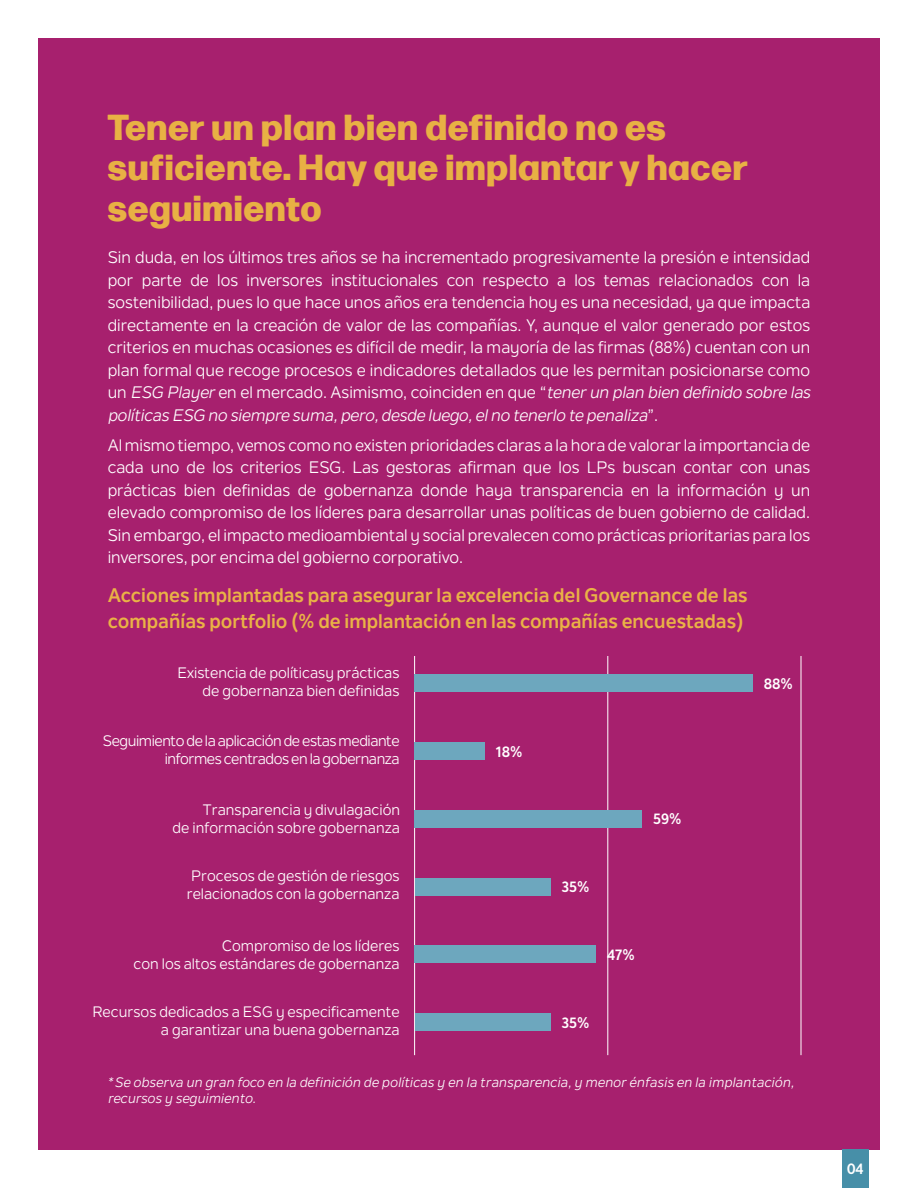
<style>
.page{position:relative;width:918px;height:1188px;background:#fff}
.page>*{position:absolute;margin:0;border:0;box-sizing:border-box;transform-origin:0 0}
.t1{font:800 36px/40.5px "Forma DJR Micro";color:#e8b144}
.t2{font:700 19.5px/25.5px "Nolan Next";color:#eab346}
.t3{font:16.5px/22.5px "Nolan Next";color:#fff;text-align:justify}
.t4{font:15px/18px "Nolan Next";color:#fff;text-align:right}
.t5{font:15px/18px "Nolan Next";letter-spacing:-.03em;color:#fff;text-align:right}
.t6{font:700 15px "Nolan Next";color:#fff}
.t7{font:italic 13.5px/16.2px "Nolan Next";letter-spacing:.02em;color:#fff}
.s1{font-style:italic}
</style>
<div class="page">
<div style="left:38px;top:38px;width:842px;height:1112px;background:#a7206e"></div>
<hr style="left:414px;top:656px;width:1px;height:399px;background:#fff">
<hr style="left:608px;top:656px;width:1px;height:399px;background:#fff">
<hr style="left:801px;top:656px;width:1px;height:399px;background:#fff">
<div style="left:415px;top:675px;width:338px;height:17px;background:#6da7be"></div>
<div style="left:415px;top:742px;width:70px;height:18px;background:#6da7be"></div>
<div style="left:415px;top:810px;width:227px;height:18px;background:#6da7be"></div>
<div style="left:415px;top:878px;width:135px;height:17px;background:#6da7be"></div>
<div style="left:415px;top:946px;width:181px;height:17px;background:#6da7be"></div>
<div style="left:415px;top:1013px;width:136px;height:18px;background:#6da7be"></div>
<div style="left:842px;top:1150px;width:27px;height:38px;background:#478fa8"></div>
<h1 class="t1" style="left:107px;top:104px;width:642px">Tener un plan bien definido no es suficiente. Hay que implantar y hacer seguimiento</h1>
<p class="t3" style="left:108px;top:246px;width:704px">Sin duda, en los últimos tres años se ha incrementado progresivamente la presión e intensidad por parte de los inversores institucionales con respecto a los temas relacionados con la sostenibilidad, pues lo que hace unos años era tendencia hoy es una necesidad, ya que impacta directamente en la creación de valor de las compañías. Y, aunque el valor generado por estos criterios en muchas ocasiones es difícil de medir, la mayoría de las firmas (88%) cuentan con un plan formal que recoge procesos e indicadores detallados que les permitan posicionarse como un <span class="s1">ESG Player</span> en el mercado. Asimismo, coinciden en que “<span class="s1">tener un plan bien definido sobre las políticas ESG no siempre suma, pero, desde luego, el no tenerlo te penaliza</span>”.</p>
<p class="t3" style="left:108px;top:434px;width:704px">Al mismo tiempo, vemos como no existen prioridades claras a la hora de valorar la importancia de cada uno de los criterios ESG. Las gestoras afirman que los LPs buscan contar con unas prácticas bien definidas de gobernanza donde haya transparencia en la información y un elevado compromiso de los líderes para desarrollar unas políticas de buen gobierno de calidad.<br>Sin embargo, el impacto medioambiental y social prevalecen como prácticas prioritarias para los inversores, por encima del gobierno corporativo.</p>
<p class="t2" style="left:108px;top:582px;width:642px">Acciones implantadas para asegurar la excelencia del Governance de las compañías portfolio (% de implantación en las compañías encuestadas)</p>
<p class="t4" style="left:178px;top:664px;width:224px">Existencia de políticasy prácticas de gobernanza bien definidas</p>
<p class="t5" style="left:103px;top:731px;width:298px">Seguimiento de la aplicación de estas mediante informes centrados en la gobernanza</p>
<p class="t4" style="left:173px;top:801px;width:229px">Transparencia y divulagación<br>de información sobre gobernanza</p>
<p class="t4" style="left:187px;top:867px;width:214px;text-align:left">Procesos de gestión de riesgos relacionados con la gobernanza</p>
<p class="t4" style="left:134px;top:936px;width:268px">Compromiso de los líderes<br>con los altos estándares de gobernanza</p>
<p class="t4" style="left:93px;top:1002px;width:309px">Recursos dedicados a ESG y especificamente a garantizar una buena gobernanza</p>
<p class="t6" style="left:496px;top:742px;width:28px">18%</p>
<p class="t6" style="left:561px;top:878px;width:30px">35%</p>
<p class="t6" style="left:653px;top:810px;width:30px">59%</p>
<p class="t6" style="left:607px;top:945px;width:30px">47%</p>
<p class="t6" style="left:562px;top:1013px;width:30px">35%</p>
<p class="t6" style="left:764px;top:674px;width:31px">88%</p>
<p class="t7" style="left:108px;top:1074px;width:688px">*Se observa un gran foco en la definición de políticas y en la transparencia, y menor énfasis en la implantación, recursos y seguimiento.</p>
<p class="t6" style="left:847px;top:1160px;width:18px">04</p>
</div>
